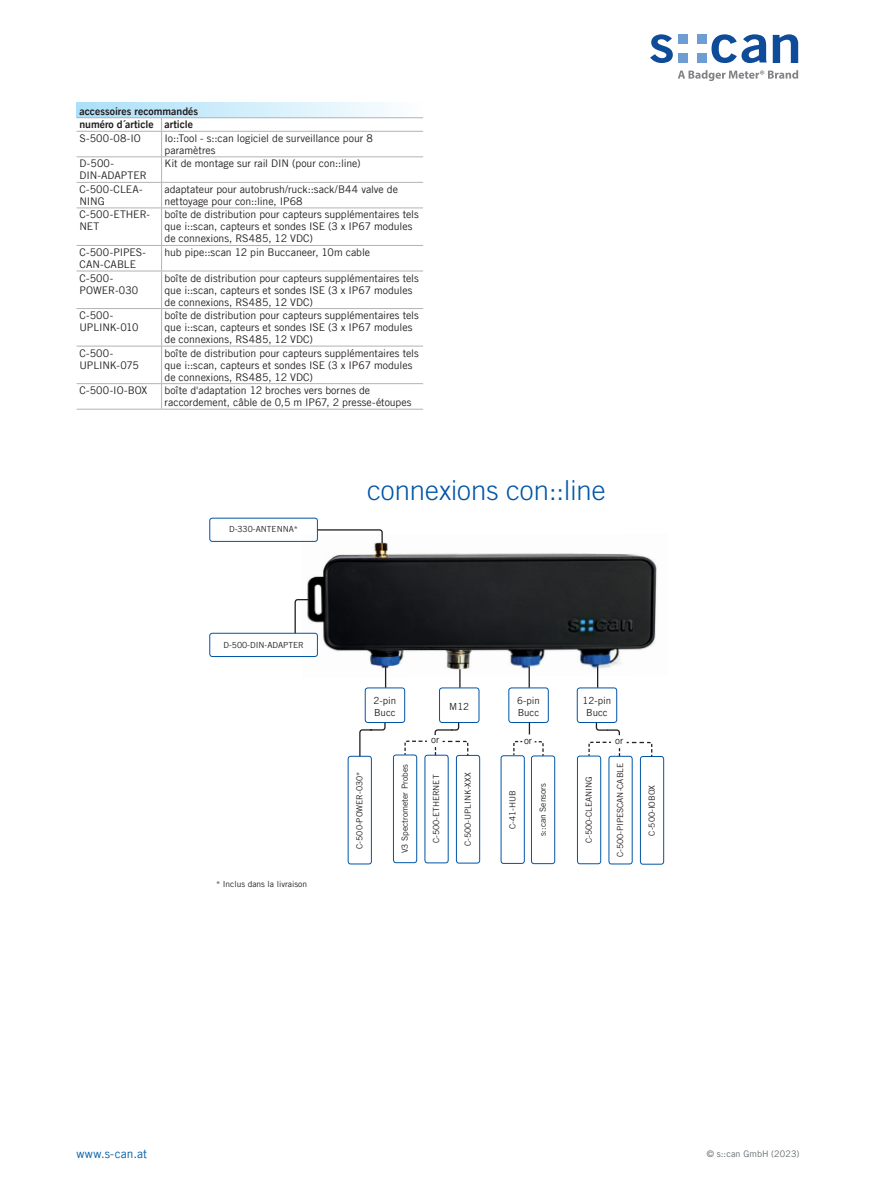
<style>
.page{position:relative;width:893px;height:1191px;background:#fff}
.page>*{position:absolute;margin:0;border:0;box-sizing:border-box;transform-origin:0 0}
.Foto_2{font:300 27.45px "Trade Gothic LT Com";color:#0155a7}
.t1{font:12px "Trade Gothic LT Com";letter-spacing:.01em;color:#015ea8}
.Tabelle{font:10.5px/12px "Trade Gothic LT Com";letter-spacing:-.005em;color:#231f20}
.Tabelle_Header{font:10.5px "Trade Gothic LT Com Bd 2";color:#231f20}
.Foto_2-2{font:9.75px/11.7px "Trade Gothic LT Com";color:#231f20}
.t2{font:9px "Trade Gothic LT Com";letter-spacing:.01em;color:#62696d}
.Foto_2-3{font:8.4px "Trade Gothic LT Com";color:#231f20}
</style>
<div class="page">
<svg style="left:678px;top:70px;width:120px;height:11px"></svg>
<svg style="left:650px;top:34px;width:23px;height:29px"></svg>
<svg style="left:711px;top:34px;width:56px;height:29px"></svg>
<svg style="left:773px;top:34px;width:25px;height:29px"></svg>
<div style="left:678px;top:34px;width:9px;height:10px;background:#6e9dd3"></div>
<div style="left:697px;top:34px;width:9px;height:10px;background:#6e9dd3"></div>
<div style="left:678px;top:54px;width:9px;height:9px;background:#6e9dd3"></div>
<div style="left:697px;top:54px;width:9px;height:9px;background:#6e9dd3"></div>
<div style="left:77px;top:102px;width:346px;height:16px;background:linear-gradient(to right,#aae0f9,#fdfefe)"></div>
<hr style="left:77px;top:117px;width:85px;height:1px;background:#b2b3b7">
<hr style="left:162px;top:117px;width:261px;height:1px;background:#b2b3b7">
<hr style="left:77px;top:131px;width:85px;height:1px;background:#b2b3b7">
<hr style="left:162px;top:131px;width:261px;height:1px;background:#b2b3b7">
<hr style="left:77px;top:156px;width:85px;height:1px;background:#b2b3b7">
<hr style="left:162px;top:156px;width:261px;height:1px;background:#b2b3b7">
<hr style="left:77px;top:182px;width:85px;height:1px;background:#b2b3b7">
<hr style="left:162px;top:182px;width:261px;height:1px;background:#b2b3b7">
<svg style="left:161px;top:118px;width:1px;height:89px"></svg>
<hr style="left:77px;top:207px;width:85px;height:1px;background:#b2b3b7">
<hr style="left:162px;top:207px;width:261px;height:1px;background:#b2b3b7">
<hr style="left:161px;top:208px;width:1px;height:37px;background:#b2b3b7">
<hr style="left:77px;top:245px;width:85px;height:1px;background:#b2b3b7">
<hr style="left:162px;top:245px;width:261px;height:1px;background:#b2b3b7">
<svg style="left:161px;top:246px;width:1px;height:25px"></svg>
<hr style="left:77px;top:271px;width:85px;height:1px;background:#b2b3b7">
<hr style="left:162px;top:271px;width:261px;height:1px;background:#b2b3b7">
<hr style="left:161px;top:271px;width:1px;height:37px;background:#b2b3b7">
<hr style="left:77px;top:308px;width:85px;height:1px;background:#b2b3b7">
<hr style="left:162px;top:308px;width:261px;height:1px;background:#b2b3b7">
<hr style="left:161px;top:309px;width:1px;height:37px;background:#b2b3b7">
<hr style="left:77px;top:346px;width:85px;height:1px;background:#b2b3b7">
<hr style="left:162px;top:346px;width:261px;height:1px;background:#b2b3b7">
<hr style="left:161px;top:346px;width:1px;height:37px;background:#b2b3b7">
<hr style="left:77px;top:383px;width:85px;height:1px;background:#b2b3b7">
<hr style="left:162px;top:383px;width:261px;height:1px;background:#b2b3b7">
<svg style="left:161px;top:384px;width:1px;height:25px"></svg>
<hr style="left:77px;top:409px;width:85px;height:1px;background:#b2b3b7">
<hr style="left:162px;top:409px;width:261px;height:1px;background:#b2b3b7">
<img style="left:307px;top:542px;width:350px;height:135px">
<div style="left:365px;top:687px;width:40px;height:36px;border:1px solid #0155a7;border-radius:3px"></div>
<svg style="left:385px;top:666px;width:1px;height:21px"></svg>
<div style="left:439px;top:687px;width:40px;height:36px;border:1px solid #0155a7;border-radius:3px"></div>
<svg style="left:459px;top:669px;width:2px;height:18px"></svg>
<div style="left:508px;top:687px;width:41px;height:36px;border:1px solid #0155a7;border-radius:3px"></div>
<svg style="left:529px;top:666px;width:1px;height:21px"></svg>
<div style="left:577px;top:687px;width:40px;height:36px;border:1px solid #0155a7;border-radius:3px"></div>
<svg style="left:597px;top:666px;width:1px;height:21px"></svg>
<div style="left:348px;top:756px;width:24px;height:108px;border:1px solid #0155a7;border-radius:3px"></div>
<div style="left:501px;top:755px;width:24px;height:108px;border:1px solid #0155a7;border-radius:3px"></div>
<div style="left:531px;top:755px;width:24px;height:109px;border:1px solid #0155a7;border-radius:3px"></div>
<svg style="left:513px;top:740px;width:10px;height:16px"></svg>
<svg style="left:533px;top:741px;width:11px;height:16px"></svg>
<div style="left:577px;top:755px;width:24px;height:109px;border:1px solid #0155a7;border-radius:3px"></div>
<div style="left:609px;top:756px;width:23px;height:108px;border:1px solid #0155a7;border-radius:3px"></div>
<div style="left:640px;top:756px;width:24px;height:108px;border:1px solid #0155a7;border-radius:3px"></div>
<svg style="left:588px;top:721px;width:65px;height:37px"></svg>
<svg style="left:529px;top:722px;width:1px;height:12px"></svg>
<div style="left:209px;top:518px;width:109px;height:24px;border:1px solid #0155a7;border-radius:3px"></div>
<svg style="left:316px;top:528px;width:67px;height:16px"></svg>
<svg style="left:294px;top:598px;width:16px;height:35px"></svg>
<div style="left:209px;top:633px;width:109px;height:24px;border:1px solid #0155a7;border-radius:3px"></div>
<div style="left:393px;top:754px;width:24px;height:109px;border:1px solid #0155a7;border-radius:3px"></div>
<div style="left:425px;top:755px;width:23px;height:108px;border:1px solid #0155a7;border-radius:3px"></div>
<div style="left:456px;top:755px;width:24px;height:108px;border:1px solid #0155a7;border-radius:3px"></div>
<svg style="left:404px;top:740px;width:24px;height:16px"></svg>
<svg style="left:359px;top:721px;width:27px;height:36px"></svg>
<svg style="left:434px;top:721px;width:35px;height:35px"></svg>
<p class="Tabelle_Header" style="left:80px;top:104px;width:120px">accessoires recommandés</p>
<p class="Tabelle_Header" style="left:80px;top:118px;width:76px">numéro d´article</p>
<p class="Tabelle_Header" style="left:165px;top:118px;width:30px">article</p>
<p class="Tabelle" style="left:80px;top:132px;width:63px">S-500-08-IO</p>
<p class="Tabelle" style="left:165px;top:132px;width:210px">Io::Tool - s::can logiciel de surveillance pour 8 paramètres</p>
<p class="Tabelle" style="left:80px;top:157px;width:69px">D-500-<br>DIN-ADAPTER</p>
<p class="Tabelle" style="left:165px;top:157px;width:198px">Kit de montage sur rail DIN (pour con::line)</p>
<p class="Tabelle" style="left:80px;top:183px;width:65px">C-500-CLEA-<br>NING</p>
<p class="Tabelle" style="left:165px;top:183px;width:235px">adaptateur pour autobrush/ruck::sack/B44 valve de nettoyage pour con::line, IP68</p>
<p class="Tabelle" style="left:80px;top:209px;width:72px">C-500-ETHER-<br>NET</p>
<p class="Tabelle" style="left:165px;top:209px;width:256px">boîte de distribution pour capteurs supplémentaires tels que i::scan, capteurs et sondes ISE (3 x IP67 modules de connexions, RS485, 12 VDC)</p>
<p class="Tabelle" style="left:80px;top:246px;width:68px">C-500-PIPES-<br>CAN-CABLE</p>
<p class="Tabelle" style="left:165px;top:246px;width:207px">hub pipe::scan 12 pin Buccaneer, 10m cable</p>
<p class="Tabelle" style="left:80px;top:272px;width:60px">C-500-<br>POWER-030</p>
<p class="Tabelle" style="left:165px;top:272px;width:256px">boîte de distribution pour capteurs supplémentaires tels que i::scan, capteurs et sondes ISE (3 x IP67 modules de connexions, RS485, 12 VDC)</p>
<p class="Tabelle" style="left:80px;top:309px;width:61px">C-500-<br>UPLINK-010</p>
<p class="Tabelle" style="left:165px;top:309px;width:256px">boîte de distribution pour capteurs supplémentaires tels que i::scan, capteurs et sondes ISE (3 x IP67 modules de connexions, RS485, 12 VDC)</p>
<p class="Tabelle" style="left:80px;top:347px;width:61px">C-500-<br>UPLINK-075</p>
<p class="Tabelle" style="left:165px;top:347px;width:256px">boîte de distribution pour capteurs supplémentaires tels que i::scan, capteurs et sondes ISE (3 x IP67 modules de connexions, RS485, 12 VDC)</p>
<p class="Tabelle" style="left:80px;top:384px;width:69px">C-500-IO-BOX</p>
<p class="Tabelle" style="left:165px;top:384px;width:249px">boîte d'adaptation 12 broches vers bornes de raccordement, câble de 0,5 m IP67, 2 presse-étoupes</p>
<p class="Foto_2-3" style="left:229px;top:524px;width:71px">D-330-ANTENNA*</p>
<p class="Foto_2-3" style="left:223px;top:639px;width:82px">D-500-DIN-ADAPTER</p>
<p class="Foto_2-3" style="left:216px;top:879px;width:93px">* Inclus dans la livraison</p>
<p class="Foto_2" style="left:367px;top:474px;width:240px">connexions con::line</p>
<p class="Foto_2-3" style="left:354px;top:848px;width:79px;rotate:-90deg">C-500-POWER-030*</p>
<p class="Foto_2-2" style="left:374px;top:694px;width:24px">2-pin<br>Bucc</p>
<p class="Foto_2-2" style="left:449px;top:700px;width:22px">M12</p>
<p class="Foto_2-2" style="left:517px;top:694px;width:24px">6-pin<br>Bucc</p>
<p class="Foto_2-2" style="left:583px;top:694px;width:30px;text-align:center">12-pin<br>Bucc</p>
<p class="Foto_2-2" style="left:431px;top:733px;width:10px">or</p>
<p class="Foto_2-3" style="left:400px;top:853px;width:90px;rotate:-90deg">V3 Spectrometer Probes</p>
<p class="Foto_2-3" style="left:431px;top:843px;width:70px;rotate:-90deg">C-500-ETHERNET</p>
<p class="Foto_2-3" style="left:463px;top:846px;width:75px;rotate:-90deg">C-500-UPLINK-XXX</p>
<p class="Foto_2-2" style="left:524px;top:734px;width:10px">or</p>
<p class="Foto_2-3" style="left:507px;top:829px;width:40px;rotate:-90deg">C-41-HUB</p>
<p class="Foto_2-3" style="left:538px;top:836px;width:54px;rotate:-90deg">s::can Sensors</p>
<p class="Foto_2-3" style="left:584px;top:843px;width:68px;rotate:-90deg">C-500-CLEANING</p>
<p class="Foto_2-2" style="left:615px;top:734px;width:10px">or</p>
<p class="Foto_2-3" style="left:615px;top:857px;width:96px;rotate:-90deg">C-500-PIPESCAN-CABLE</p>
<p class="Foto_2-3" style="left:647px;top:835px;width:52px;rotate:-90deg">C-500-IOBOX</p>
<p class="t1" style="left:77px;top:1146px;width:72px">www.s-can.at</p>
<p class="t2" style="left:707px;top:1148px;width:94px">© s::can GmbH (2023)</p>
</div>
